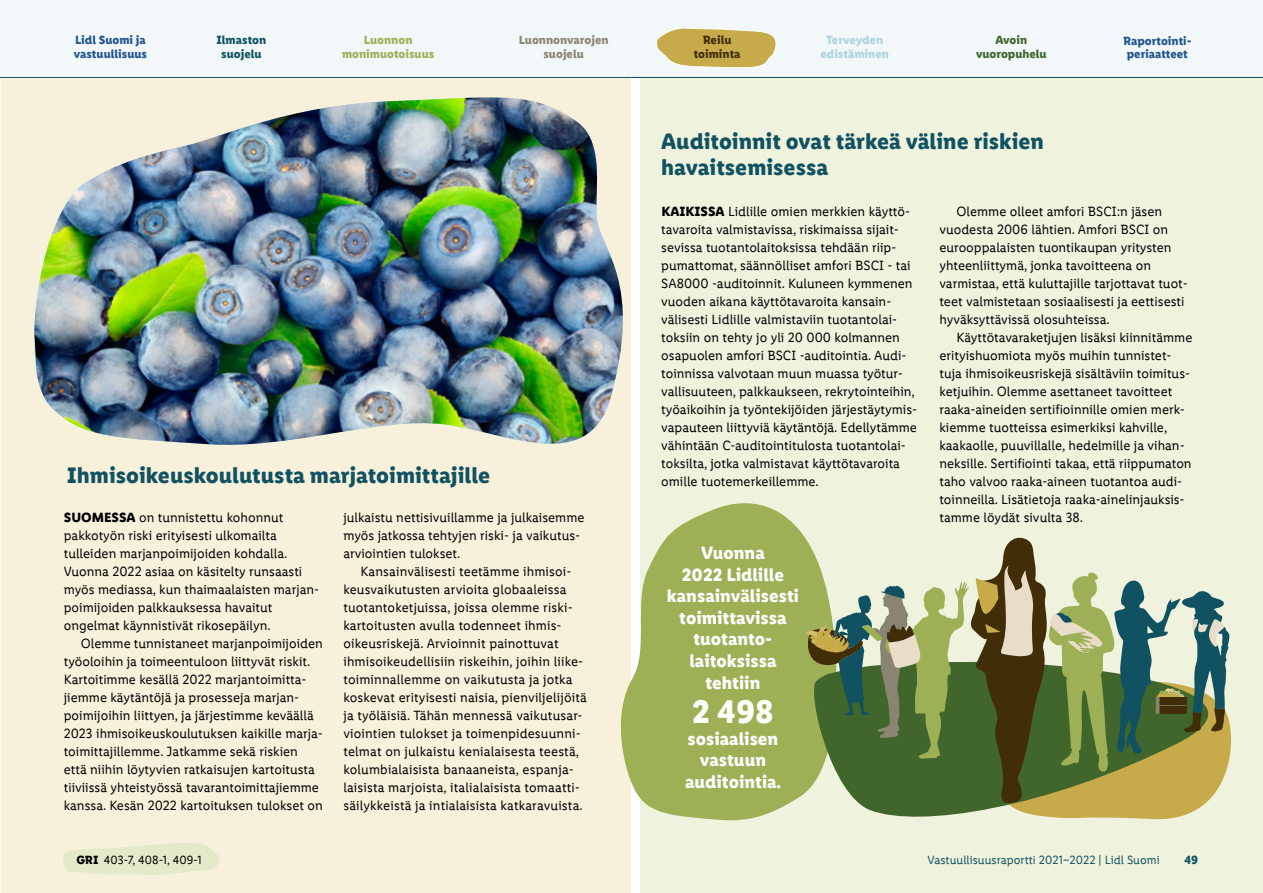
<style>
.page{position:relative;width:1263px;height:893px;background:#fff}
.page>*{position:absolute;margin:0;border:0;box-sizing:border-box;transform-origin:0 0}
.t1{font:700 33px "Lidl Font Pro";color:#fff}
.t2{font:700 22.5px/25.5px "Lidl Font Pro";color:#115262}
.t3{font:700 18px/21.6px "Lidl Font Pro";color:#fff;text-align:center}
.t4{font:13.5px/18px "Lidl Font Pro";color:#000}
.t5{font:700 12px/13.5px "Lidl Font Pro";color:#21568f}
.t6{font:12px "Lidl Font Pro";color:#115262}
.t7{font:700 12px/13.5px "Lidl Font Pro";color:#9db056;text-align:center}
.t8{font:700 12px/13.5px "Lidl Font Pro";color:#8a8572;text-align:center}
.t9{font:700 12px/13.5px "Lidl Font Pro";color:#add3de;text-align:center}
.t10{font:12px "Lidl Font Pro";color:#000}
.t11{font:700 12px/13.5px "Lidl Font Pro";color:#115262;text-align:center}
.t12{font:700 12px/13.5px "Lidl Font Pro";color:#40662c;text-align:center}
.t13{font:700 12px/13.5px "Lidl Font Pro";color:#412e09;text-align:center}
.s1{font-weight:700}
</style>
<div class="page">
<div style="left:0;top:0;width:1263px;height:77px;background:#f2f8fa"></div>
<svg style="left:656px;top:28px;width:120px;height:40px"></svg>
<div style="left:640px;top:77px;width:623px;height:816px;background:#eff2dd"></div>
<div style="left:0;top:78px;width:631px;height:815px;background:#f7f1db"></div>
<div style="left:18px;top:90px;width:613px;height:386px;background:#f7f1db"></div>
<img style="left:34px;top:97px;width:597px;height:379px">
<svg style="left:615px;top:493px;width:191px;height:334px;background:#afbe74"></svg>
<svg style="left:806px;top:537px;width:425px;height:283px"></svg>
<hr style="left:0;top:77px;width:1263px;height:1px;background:#115262">
<svg style="left:57px;top:838px;width:165px;height:38px;background:#eaebcf"></svg>
<p class="t5" style="left:74px;top:33px;width:75px">Lidl Suomi ja vastuullisuus</p>
<p class="t11" style="left:217px;top:33px;width:51px">Ilmaston suojelu</p>
<p class="t7" style="left:342px;top:33px;width:94px">Luonnon monimuotoisuus</p>
<p class="t8" style="left:519px;top:33px;width:91px">Luonnonvarojen suojelu</p>
<p class="t13" style="left:694px;top:33px;width:48px">Reilu toiminta</p>
<p class="t5" style="left:1123px;top:34px;width:70px;text-align:center">Raportointi&shy;periaatteet</p>
<p class="t9" style="left:820px;top:33px;width:70px">Terveyden edistäminen</p>
<p class="t12" style="left:976px;top:33px;width:72px">Avoin vuoropuhelu</p>
<h2 class="t2" style="left:67px;top:462px;width:425px">Ihmisoikeuskoulutusta marjatoimittajille</h2>
<p class="t4" style="left:64px;top:509px;width:257px"><span class="s1">SUOMESSA</span> on tunnistettu kohonnut pakkotyön riski erityisesti ulkomailta tulleiden marjanpoimijoiden kohdalla.<br>Vuonna 2022 asiaa on käsitelty runsaasti myös mediassa, kun thaimaalaisten marjan&shy;poimijoiden palkkauksessa havaitut ongelmat käynnistivät rikosepäilyn.</p>
<p class="t4" style="left:64px;top:634px;width:261px;text-indent:17px">Olemme tunnistaneet marjanpoimijoiden työoloihin ja toimeentuloon liittyvät riskit.<br>Kartoitimme kesällä 2022 marjantoimitta&shy;jiemme käytäntöjä ja prosesseja marjan&shy;poimijoihin liittyen, ja järjestimme keväällä 2023 ihmisoikeuskoulutuksen kaikille marja&shy;toimittajillemme. Jatkamme sekä riskien että niihin löytyvien ratkaisujen kartoitusta tiiviissä yhteistyössä tavarantoimittajiemme kanssa. Kesän 2022 kartoituksen tulokset on</p>
<p class="t4" style="left:343px;top:508px;width:243px">julkaistu nettisivuillamme ja julkaisemme myös jatkossa tehtyjen riski- ja vaikutus&shy;arviointien tulokset.</p>
<p class="t4" style="left:343px;top:562px;width:245px;text-indent:17px">Kansainvälisesti teetämme ihmisoi&shy;keusvaikutusten arvioita globaaleissa tuotantoketjuissa, joissa olemme riski&shy;kartoitusten avulla todenneet ihmis&shy;oikeusriskejä. Arvioinnit painottuvat ihmisoikeudellisiin riskeihin, joihin liike&shy;toiminnallemme on vaikutusta ja jotka koskevat erityisesti naisia, pienviljelijöitä ja työläisiä. Tähän mennessä vaikutusar&shy;viointien tulokset ja toimenpidesuunni&shy;telmat on julkaistu kenialaisesta teestä, kolumbialaisista banaaneista, espanja&shy;laisista marjoista, italialaisista tomaatti&shy;säilykkeistä ja intialaisista katkaravuista.</p>
<h2 class="t2" style="left:661px;top:129px;width:384px">Auditoinnit ovat tärkeä väline riskien havaitsemisessa</h2>
<p class="t4" style="left:661px;top:203px;width:257px"><span class="s1">KAIKISSA</span> Lidlille omien merkkien käyttö&shy;tavaroita valmistavissa, riskimaissa sijait&shy;sevissa tuotantolaitoksissa tehdään riip&shy;pumattomat, säännölliset amfori BSCI - tai SA8000 -auditoinnit. Kuluneen kymmenen vuoden aikana käyttötavaroita kansain&shy;välisesti Lidlille valmistaviin tuotantolai&shy;toksiin on tehty jo yli 20 000 kolmannen osapuolen amfori BSCI -auditointia. Audi&shy;toinnissa valvotaan muun muassa työtur&shy;vallisuuteen, palkkaukseen, rekrytointeihin, työaikoihin ja työntekijöiden järjestäytymis&shy;vapauteen liittyviä käytäntöjä. Edellytämme vähintään C-auditointitulosta tuotantolai&shy;toksilta, jotka valmistavat käyttötavaroita omille tuotemerkeillemme.</p>
<p class="t4" style="left:939px;top:202px;width:250px;text-indent:17px">Olemme olleet amfori BSCI:n jäsen vuodesta 2006 lähtien. Amfori BSCI on eurooppalaisten tuontikaupan yritysten yhteenliittymä, jonka tavoitteena on varmistaa, että kuluttajille tarjottavat tuot&shy;teet valmistetaan sosiaalisesti ja eettisesti hyväksyttävissä olosuhteissa.</p>
<p class="t4" style="left:939px;top:328px;width:254px;text-indent:17px">Käyttötavaraketjujen lisäksi kiinnitämme erityishuomiota myös muihin tunnistet&shy;tuja ihmisoikeusriskejä sisältäviin toimitus&shy;ketjuihin. Olemme asettaneet tavoitteet raaka-aineiden sertifioinnille omien merk&shy;kiemme tuotteissa esimerkiksi kahville, kaakaolle, puuvillalle, hedelmille ja vihan&shy;neksille. Sertifiointi takaa, että riippumaton taho valvoo raaka-aineen tuotantoa audi&shy;toinneilla. Lisätietoja raaka-ainelinjauksis&shy;tamme löydät sivulta 38.</p>
<h3 class="t3" style="left:667px;top:542px;width:133px">Vuonna<br>2022 Lidlille kansainvälisesti toimittavissa tuotanto&shy;laitoksissa tehtiin</h3>
<h1 class="t1" style="left:692px;top:693px;width:83px">2 498</h1>
<h3 class="t3" style="left:685px;top:728px;width:98px">sosiaalisen vastuun auditointia.</h3>
<p class="t10" style="left:76px;top:853px;width:127px"><span class="s1">GRI</span> 403-7, 408-1, 409-1</p>
<p class="t6" style="left:927px;top:853px;width:234px">Vastuullisuusraportti 2021–2022 | Lidl Suomi</p>
<p class="t11" style="left:1184px;top:853px;width:15px">49</p>
</div>
